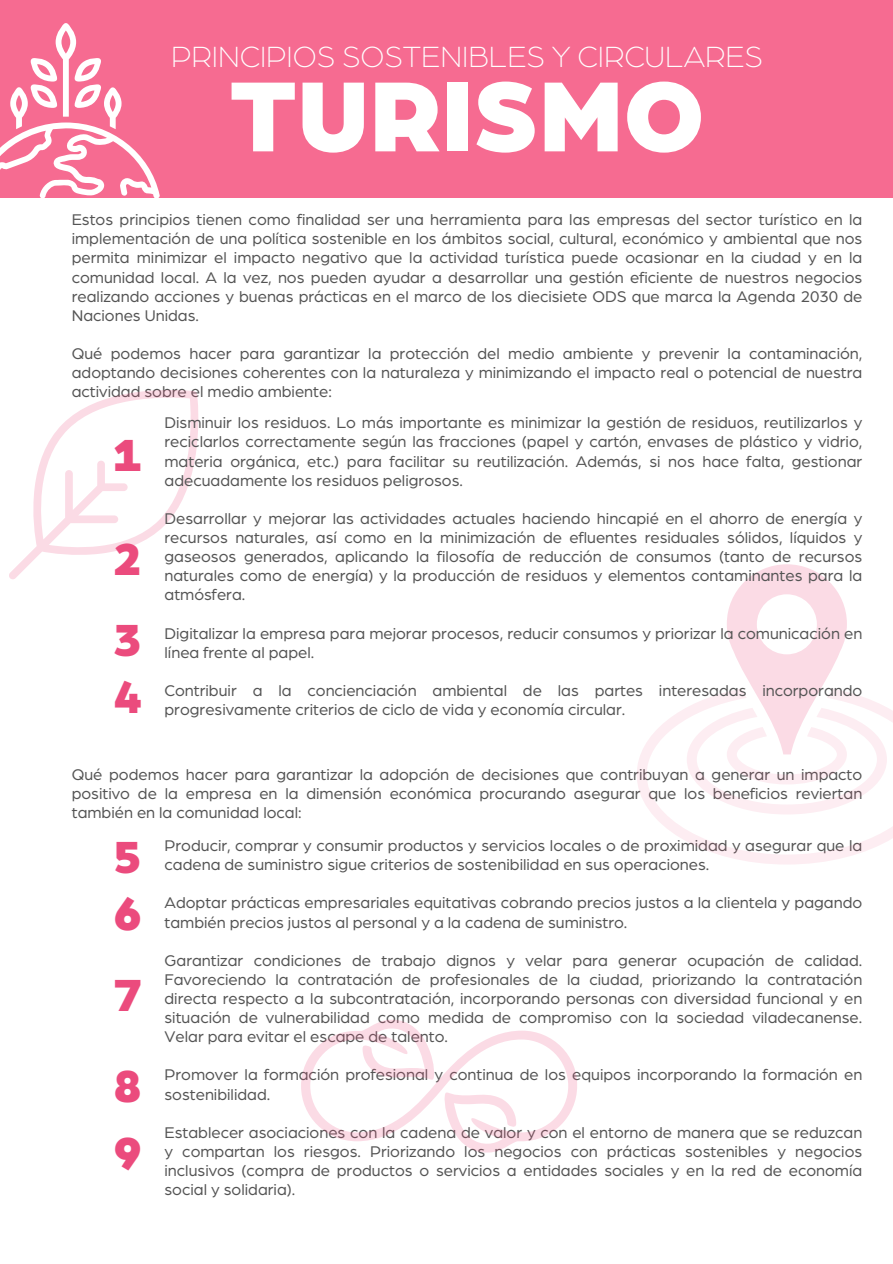
<style>
.page{position:relative;width:893px;height:1264px;background:#fff}
.page>*{position:absolute;margin:0;border:0;box-sizing:border-box;transform-origin:0 0}
.t1{font:900 106.05px "Arboria";color:#fff}
.t2{font:900 48px "Arboria";color:#eb4b7d}
.t3{font:300 31.2px "Arboria";color:#fff}
.t4{font:16.5px/19px "Arboria";color:#545454;text-align:justify}
</style>
<div class="page">
<div style="left:0;top:0;width:892px;height:198px;background:#f66b91"></div>
<svg style="left:0;top:23px;width:160px;height:175px"></svg>
<svg style="left:9px;top:390px;width:190px;height:189px"></svg>
<svg style="left:637px;top:564px;width:255px;height:300px"></svg>
<svg style="left:301px;top:1019px;width:276px;height:134px"></svg>
<p class="t3" style="left:171px;top:42px;width:593px">PRINCIPIOS SOSTENIBLES Y CIRCULARES</p>
<p class="t1" style="left:229px;top:67px;width:476px">TURISMO</p>
<p class="t4" style="left:72px;top:211px;width:792px">Estos principios tienen como finalidad ser una herramienta para las empresas del sector turístico en la implementación de una política sostenible en los ámbitos social, cultural, económico y ambiental que nos permita minimizar el impacto negativo que la actividad turística puede ocasionar en la ciudad y en la comunidad local. A la vez, nos pueden ayudar a desarrollar una gestión eficiente de nuestros negocios realizando acciones y buenas prácticas en el marco de los diecisiete ODS que marca la Agenda 2030 de Naciones Unidas.</p>
<p class="t4" style="left:72px;top:344px;width:792px">Qué podemos hacer para garantizar la protección del medio ambiente y prevenir la contaminación, adoptando decisiones coherentes con la naturaleza y minimizando el impacto real o potencial de nuestra actividad sobre el medio ambiente:</p>
<p class="t2" style="left:114px;top:432px;width:30px">1</p>
<p class="t2" style="left:114px;top:537px;width:30px">2</p>
<p class="t2" style="left:114px;top:617px;width:30px">3</p>
<p class="t2" style="left:114px;top:674px;width:30px">4</p>
<p class="t4" style="left:164px;top:414px;width:699px">Disminuir los residuos. Lo más importante es minimizar la gestión de residuos, reutilizarlos y reciclarlos correctamente según las fracciones (papel y cartón, envases de plástico y vidrio, materia orgánica, etc.) para facilitar su reutilización. Además, si nos hace falta, gestionar adecuadamente los residuos peligrosos.</p>
<p class="t4" style="left:164px;top:509px;width:699px">Desarrollar y mejorar las actividades actuales haciendo hincapié en el ahorro de energía y recursos naturales, así como en la minimización de efluentes residuales sólidos, líquidos y gaseosos generados, aplicando la filosofía de reducción de consumos (tanto de recursos naturales como de energía) y la producción de residuos y elementos contaminantes para la atmósfera.</p>
<p class="t4" style="left:164px;top:624px;width:699px">Digitalizar la empresa para mejorar procesos, reducir consumos y priorizar la comunicación en línea frente al papel.</p>
<p class="t4" style="left:164px;top:681px;width:699px">Contribuir a la concienciación ambiental de las partes interesadas incorporando progresivamente criterios de ciclo de vida y economía circular.</p>
<p class="t4" style="left:72px;top:765px;width:792px">Qué podemos hacer para garantizar la adopción de decisiones que contribuyan a generar un impacto positivo de la empresa en la dimensión económica procurando asegurar que los beneficios reviertan también en la comunidad local:</p>
<p class="t2" style="left:114px;top:834px;width:30px">5</p>
<p class="t2" style="left:114px;top:891px;width:30px">6</p>
<p class="t2" style="left:114px;top:972px;width:30px">7</p>
<p class="t2" style="left:114px;top:1064px;width:30px">8</p>
<p class="t2" style="left:114px;top:1130px;width:30px">9</p>
<p class="t4" style="left:164px;top:836px;width:699px">Producir, comprar y consumir productos y servicios locales o de proximidad y asegurar que la cadena de suministro sigue criterios de sostenibilidad en sus operaciones.</p>
<p class="t4" style="left:164px;top:893px;width:699px">Adoptar prácticas empresariales equitativas cobrando precios justos a la clientela y pagando también precios justos al personal y a la cadena de suministro.</p>
<p class="t4" style="left:164px;top:951px;width:699px">Garantizar condiciones de trabajo dignos y velar para generar ocupación de calidad.<br>Favoreciendo la contratación de profesionales de la ciudad, priorizando la contratación directa respecto a la subcontratación, incorporando personas con diversidad funcional y en situación de vulnerabilidad como medida de compromiso con la sociedad viladecanense.<br>Velar para evitar el escape de talento.</p>
<p class="t4" style="left:164px;top:1065px;width:699px">Promover la formación profesional y continua de los equipos incorporando la formación en sostenibilidad.</p>
<p class="t4" style="left:164px;top:1123px;width:699px">Establecer asociaciones con la cadena de valor y con el entorno de manera que se reduzcan y compartan los riesgos. Priorizando los negocios con prácticas sostenibles y negocios inclusivos (compra de productos o servicios a entidades sociales y en la red de economía social y solidaria).</p>
</div>
